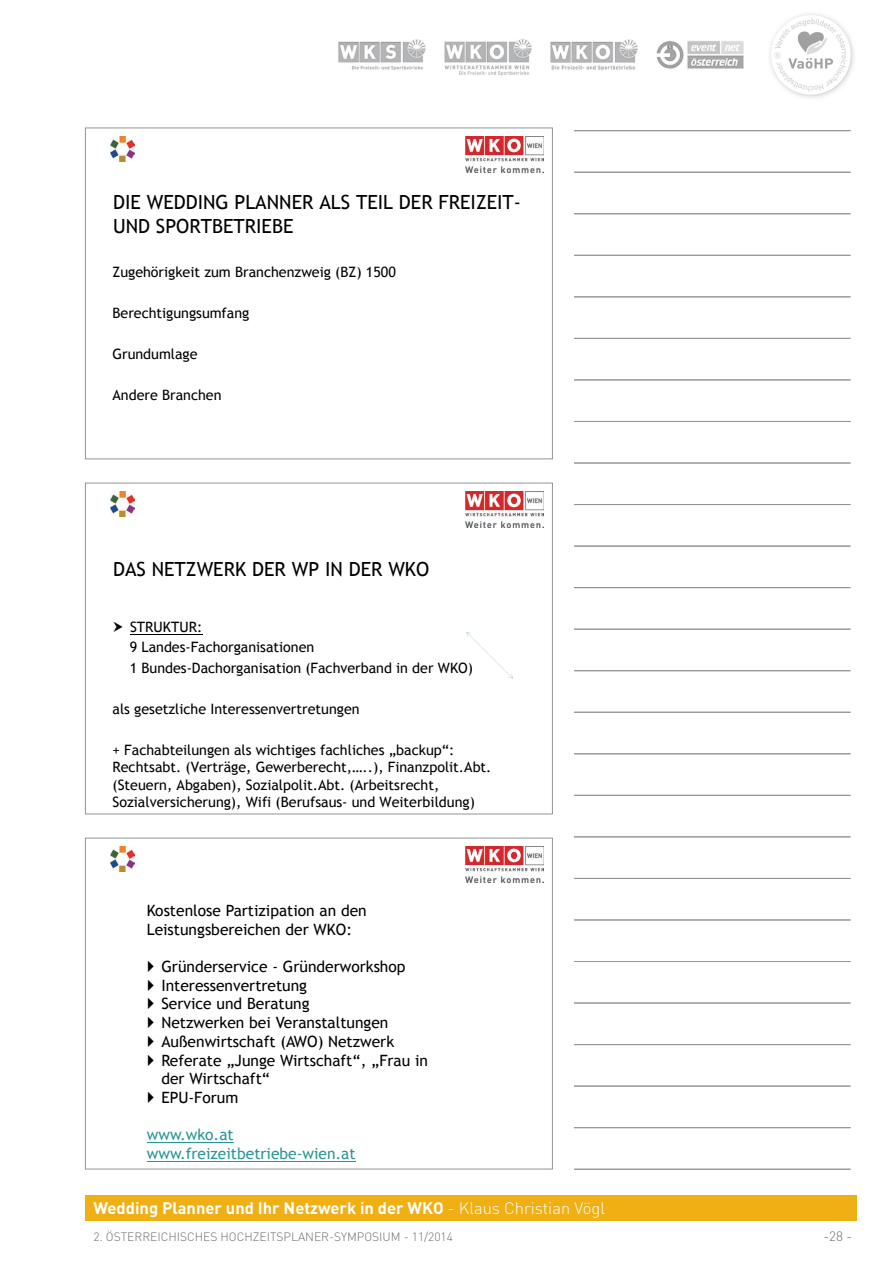
<style>
.page{position:relative;width:893px;height:1263px;background:#fff}
.page>*{position:absolute;margin:0;border:0;box-sizing:border-box;transform-origin:0 0}
.t1{font:19.5px/23.4px "Trebuchet MS";color:#000}
.t2{font:700 16.5px "DIN Pro";color:#fff}
.t3{font:15.6px/18.8px "Trebuchet MS";color:#000}
.t4{font:15.6px/18.8px "Trebuchet MS";color:#279696}
.t5{font:14.25px/17.1px "Trebuchet MS";color:#000}
.t6{font:300 13.5px "DIN Pro";color:#6d6e71}
.t7{font:300 12px "DIN Pro";color:#6d6e71}
.s1{font-weight:300}
</style>
<div class="page">
<img style="left:338px;top:39px;width:406px;height:37px">
<img style="left:770px;top:14px;width:84px;height:84px">
<hr style="left:574px;top:213px;width:276px;height:1px;background:#939598">
<hr style="left:574px;top:255px;width:276px;height:1px;background:#939598">
<hr style="left:574px;top:297px;width:276px;height:1px;background:#939598">
<hr style="left:574px;top:338px;width:276px;height:1px;background:#939598">
<hr style="left:574px;top:380px;width:276px;height:1px;background:#939598">
<hr style="left:574px;top:421px;width:276px;height:1px;background:#939598">
<hr style="left:574px;top:463px;width:276px;height:1px;background:#939598">
<hr style="left:574px;top:504px;width:276px;height:1px;background:#939598">
<hr style="left:574px;top:546px;width:276px;height:1px;background:#939598">
<hr style="left:574px;top:587px;width:276px;height:1px;background:#939598">
<hr style="left:574px;top:629px;width:276px;height:1px;background:#939598">
<hr style="left:574px;top:670px;width:276px;height:1px;background:#939598">
<hr style="left:574px;top:712px;width:276px;height:1px;background:#939598">
<hr style="left:574px;top:753px;width:276px;height:1px;background:#939598">
<hr style="left:574px;top:795px;width:276px;height:1px;background:#939598">
<hr style="left:574px;top:837px;width:276px;height:1px;background:#939598">
<hr style="left:574px;top:878px;width:276px;height:1px;background:#939598">
<hr style="left:574px;top:920px;width:276px;height:1px;background:#939598">
<hr style="left:574px;top:961px;width:276px;height:1px;background:#939598">
<hr style="left:574px;top:1003px;width:276px;height:1px;background:#939598">
<hr style="left:574px;top:1044px;width:276px;height:1px;background:#939598">
<hr style="left:574px;top:1086px;width:276px;height:1px;background:#939598">
<hr style="left:574px;top:1127px;width:276px;height:1px;background:#939598">
<hr style="left:574px;top:1169px;width:276px;height:1px;background:#939598">
<hr style="left:574px;top:130px;width:276px;height:1px;background:#939598">
<hr style="left:574px;top:172px;width:276px;height:1px;background:#939598">
<img style="left:466px;top:136px;width:78px;height:37px">
<img style="left:111px;top:137px;width:24px;height:24px">
<div style="left:85px;top:128px;width:468px;height:331px;border:1px solid #939598"></div>
<img style="left:466px;top:491px;width:78px;height:37px">
<img style="left:111px;top:492px;width:24px;height:24px">
<hr style="left:130px;top:634px;width:72px;height:1px;background:#000">
<svg style="left:466px;top:632px;width:47px;height:46px"></svg>
<div style="left:85px;top:483px;width:468px;height:331px;border:1px solid #939598"></div>
<img style="left:466px;top:846px;width:78px;height:37px">
<img style="left:111px;top:847px;width:24px;height:24px">
<hr style="left:147px;top:1142px;width:87px;height:1px;background:#289595">
<hr style="left:147px;top:1161px;width:209px;height:1px;background:#289595">
<div style="left:85px;top:838px;width:468px;height:331px;border:1px solid #939598"></div>
<div style="left:85px;top:1195px;width:771px;height:25px;background:#f0af13"></div>
<h1 class="t1" style="left:113px;top:191px;width:409px">DIE WEDDING PLANNER ALS TEIL DER FREIZEIT-<br>UND SPORTBETRIEBE</h1>
<p class="t5" style="left:113px;top:263px;width:285px">Zugehörigkeit zum Branchenzweig (BZ) 1500</p>
<p class="t5" style="left:113px;top:304px;width:138px">Berechtigungsumfang</p>
<p class="t5" style="left:113px;top:346px;width:87px">Grundumlage</p>
<p class="t5" style="left:113px;top:387px;width:111px">Andere Branchen</p>
<h1 class="t1" style="left:113px;top:558px;width:318px">DAS NETZWERK DER WP IN DER WKO</h1>
<p class="t5" style="left:130px;top:617px;width:345px;line-height:20.5px">STRUKTUR:<br>9 Landes-Fachorganisationen<br>1 Bundes-Dachorganisation (Fachverband in der WKO)</p>
<p class="t5" style="left:113px;top:701px;width:249px">als gesetzliche Interessenvertretungen</p>
<p class="t5" style="left:113px;top:742px;width:380px">+ Fachabteilungen als wichtiges fachliches „backup“:<br>Rechtsabt. (Verträge, Gewerberecht,…..), Finanzpolit.Abt. (Steuern, Abgaben), Sozialpolit.Abt. (Arbeitsrecht, Sozialversicherung), Wifi (Berufsaus- und Weiterbildung)</p>
<p class="t3" style="left:147px;top:901px;width:221px">Kostenlose Partizipation an den<br>Leistungsbereichen der WKO:</p>
<p class="t3" style="left:161px;top:957px;width:268px">Gründerservice - Gründerworkshop<br>Interessenvertretung<br>Service und Beratung<br>Netzwerken bei Veranstaltungen<br>Außenwirtschaft (AWO) Netzwerk<br>Referate „Junge Wirtschaft“, „Frau in der Wirtschaft“<br>EPU-Forum</p>
<p class="t4" style="left:147px;top:1126px;width:210px">www.wko.at www.freizeitbetriebe-wien.at</p>
<p class="t2" style="left:94px;top:1197px;width:513px">Wedding Planner und Ihr Netzwerk in der WKO <span class="s1">- Klaus Christian Vögl</span></p>
<p class="t7" style="left:94px;top:1228px;width:361px">2. ÖSTERREICHISCHES HOCHZEITSPLANER-SYMPOSIUM - 11/2014</p>
<p class="t6" style="left:823px;top:1226px;width:30px">-28 -</p>
</div>
